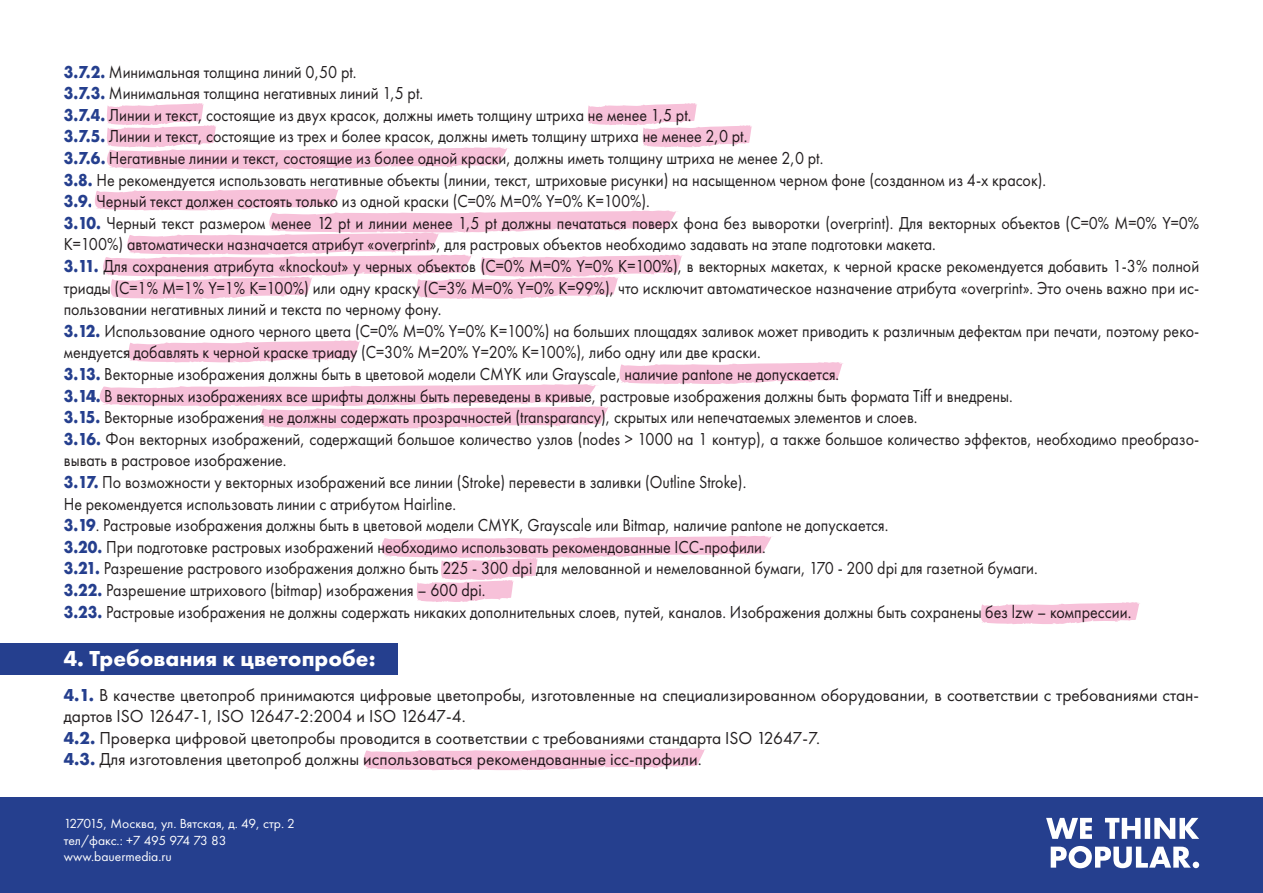
<style>
.page{position:relative;width:1263px;height:893px;background:#fff}
.page>*{position:absolute;margin:0;border:0;box-sizing:border-box;transform-origin:0 0}
.Заголовок{font:700 22.5px "Futura PT";color:#fff}
.t1{font:18px/21.6px "Futura PT";color:#231f20;scale:.89 1}
.t2{font:18px/21.6px "Futura PT";color:#231f20}
.t3{font:13.65px/16.4px "Futura PT";color:#fff}
.s1{font-weight:700;color:#253f8e}
</style>
<div class="page">
<div style="left:0;top:797px;width:1263px;height:96px;background:#253f8e"></div>
<svg style="left:1046px;top:818px;width:153px;height:50px"></svg>
<div style="left:0;top:643px;width:398px;height:32px;background:#253f8e"></div>
<svg style="left:107px;top:103px;width:402px;height:67px"></svg>
<svg style="left:587px;top:103px;width:165px;height:44px"></svg>
<svg style="left:95px;top:188px;width:587px;height:111px"></svg>
<svg style="left:128px;top:340px;width:233px;height:23px"></svg>
<svg style="left:619px;top:362px;width:224px;height:22px"></svg>
<svg style="left:99px;top:384px;width:510px;height:44px"></svg>
<svg style="left:381px;top:536px;width:392px;height:66px"></svg>
<svg style="left:980px;top:602px;width:160px;height:22px"></svg>
<svg style="left:363px;top:748px;width:343px;height:22px"></svg>
<p class="t1" style="left:64px;top:61px;width:330px"><span class="s1">3.7.2.</span> Минимальная толщина линий 0,50 pt.</p>
<p class="t1" style="left:64px;top:82px;width:405px"><span class="s1">3.7.3.</span> Минимальная толщина негативных линий 1,5 pt.</p>
<p class="t1" style="left:64px;top:104px;width:707px"><span class="s1">3.7.4.</span> Линии и текст, состоящие из двух красок, должны иметь толщину штриха не менее 1,5 pt.</p>
<p class="t1" style="left:64px;top:125px;width:769px"><span class="s1">3.7.5.</span> Линии и текст, состоящие из трех и более красок, должны иметь толщину штриха не менее 2,0 pt.</p>
<p class="t1" style="left:64px;top:147px;width:855px"><span class="s1">3.7.6.</span> Негативные линии и текст, состоящие из более одной краски, должны иметь толщину штриха не менее 2,0 pt.</p>
<p class="t1" style="left:64px;top:169px;width:1105px"><span class="s1">3.8.</span> Не рекомендуется использовать негативные объекты (линии, текст, штриховые рисунки) на насыщенном черном фоне (созданном из 4-х красок).</p>
<p class="t1" style="left:64px;top:190px;width:660px"><span class="s1">3.9.</span> Черный текст должен состоять только из одной краски (С=0% M=0% Y=0% К=100%).</p>
<p class="t1" style="left:64px;top:212px;width:1277px"><span class="s1">3.10.</span> Черный текст размером менее 12 pt и линии менее 1,5 pt должны печататься поверх фона без выворотки (overprint). Для векторных объектов (С=0% M=0% Y=0%<br>К=100%) автоматически назначается атрибут «overprint», для растровых объектов необходимо задавать на этапе подготовки макета.</p>
<p class="t1" style="left:64px;top:255px;width:1277px;text-align:justify"><span class="s1">3.11.</span> Для сохранения атрибута «knockout» у черных объектов (С=0% M=0% Y=0% К=100%), в векторных макетах, к черной краске рекомендуется добавить 1-3% полной триады (С=1% M=1% Y=1% К=100%) или одну краску (С=3% M=0% Y=0% К=99%), что исключит автоматическое назначение атрибута «overprint». Это очень важно при ис&shy;пользовании негативных линий и текста по черному фону.</p>
<p class="t1" style="left:64px;top:320px;width:1277px"><span class="s1">3.12.</span> Использование одного черного цвета (С=0% M=0% Y=0% К=100%) на больших площадях заливок может приводить к различным дефектам при печати, поэтому реко&shy;мендуется добавлять к черной краске триаду (C=30% M=20% Y=20% K=100%), либо одну или две краски.</p>
<p class="t1" style="left:64px;top:363px;width:873px"><span class="s1">3.13.</span> Векторные изображения должны быть в цветовой модели CMYK или Grayscale, наличие pantone не допускается.</p>
<p class="t1" style="left:64px;top:385px;width:1068px"><span class="s1">3.14.</span> В векторных изображениях все шрифты должны быть переведены в кривые, растровые изображения должны быть формата Tiff и внедрены.</p>
<p class="t1" style="left:64px;top:406px;width:961px"><span class="s1">3.15.</span> Векторные изображения не должны содержать прозрачностей (transparancy), скрытых или непечатаемых элементов и слоев.</p>
<p class="t1" style="left:64px;top:428px;width:1277px"><span class="s1">3.16.</span> Фон векторных изображений, содержащий большое количество узлов (nodes &gt; 1000 на 1 контур), а также большое количество эффектов, необходимо преобразо&shy;вывать в растровое изображение.</p>
<p class="t1" style="left:64px;top:471px;width:768px"><span class="s1">3.17.</span> По возможности у векторных изображений все линии (Stroke) перевести в заливки (Outline Stroke).</p>
<p class="t1" style="left:64px;top:493px;width:442px">Не рекомендуется использовать линии с атрибутом Hairline.</p>
<p class="t1" style="left:64px;top:514px;width:928px"><span class="s1">3.19</span>. Растровые изображения должны быть в цветовой модели CMYK, Grayscale или Bitmap, наличие pantone не допускается.</p>
<p class="t1" style="left:64px;top:536px;width:790px"><span class="s1">3.20.</span> При подготовке растровых изображений необходимо использовать рекомендованные ICC-профили.</p>
<p class="t1" style="left:64px;top:557px;width:1096px"><span class="s1">3.21.</span> Разрешение растрового изображения должно быть 225 - 300 dpi для мелованной и немелованной бумаги, 170 - 200 dpi для газетной бумаги.</p>
<p class="t1" style="left:64px;top:579px;width:475px"><span class="s1">3.22.</span> Разрешение штрихового (bitmap) изображения – 600 dpi.</p>
<p class="t1" style="left:64px;top:601px;width:1201px"><span class="s1">3.23.</span> Растровые изображения не должны содержать никаких дополнительных слоев, путей, каналов. Изображения должны быть сохранены без lzw – компрессии.</p>
<p class="Заголовок" style="left:64px;top:644px;width:313px">4. Требования к цветопробе:</p>
<p class="t2" style="left:64px;top:684px;width:1137px"><span class="s1">4.1.</span> В качестве цветопроб принимаются цифровые цветопробы, изготовленные на специализированном оборудовании, в соответствии с требованиями стан&shy;дартов ISO 12647-1, ISO 12647-2:2004 и ISO 12647-4.</p>
<p class="t2" style="left:64px;top:727px;width:758px"><span class="s1">4.2.</span> Проверка цифровой цветопробы проводится в соответствии с требованиями стандарта ISO 12647-7.</p>
<p class="t2" style="left:64px;top:748px;width:639px"><span class="s1">4.3.</span> Для изготовления цветопроб должны использоваться рекомендованные icc-профили.</p>
<p class="t3" style="left:64px;top:815px;width:233px">127015, Москва, ул. Вятская, д. 49, стр. 2 тел/факс.: +7 495 974 73 83 www.bauermedia.ru</p>
</div>
